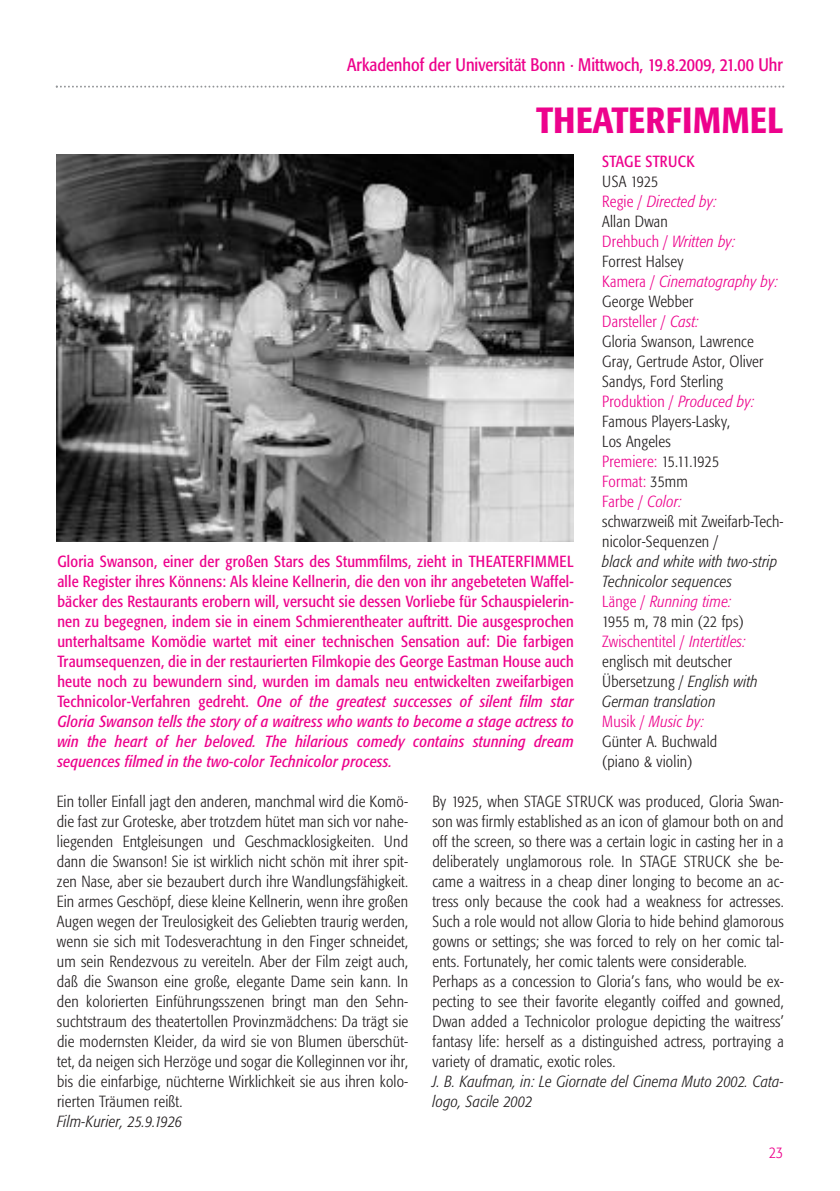
<style>
.page{position:relative;width:840px;height:1191px;background:#fff}
.page>*{position:absolute;margin:0;border:0;box-sizing:border-box;transform-origin:0 0}
.t1{font:500 condensed 36px "Formata";letter-spacing:.02em;color:#ed028c}
.t2{font:condensed 18px "Formata";color:#ed028c}
.t3{font:300 condensed 16px/20px "Formata";letter-spacing:.015em;color:#231f20}
.t4{font:condensed 16px/20px "Formata";letter-spacing:.015em;color:#ed028c;text-align:justify}
.t5{font:italic 300 condensed 16px/20px "Formata";letter-spacing:.015em;color:#231f20}
.t6{font:300 condensed 16px "Formata";color:#ed028c}
.s1{font-style:italic}
.s2{color:#ed028c}
.s3{font-style:italic;color:#ed028c}
</style>
<div class="page">
<svg style="left:56px;top:86px;width:727px;height:2px"></svg>
<img style="left:57px;top:155px;width:516px;height:387px">
<p class="t2" style="left:347px;top:57px;width:437px">Arkadenhof der Universität Bonn · Mittwoch, 19.8.2009, 21.00 Uhr</p>
<h1 class="t1" style="left:536px;top:106px;width:248px">THEATERFIMMEL</h1>
<p class="t4" style="left:57px;top:553px;width:517px">Gloria Swanson, einer der großen Stars des Stummfilms, zieht in THEATERFIMMEL alle Register ihres Könnens: Als kleine Kellnerin, die den von ihr angebeteten Waffel&shy;bäcker des Restaurants erobern will, versucht sie dessen Vorliebe für Schauspielerin&shy;nen zu begegnen, indem sie in einem Schmierentheater auftritt. Die ausgesprochen unterhaltsame Komödie wartet mit einer technischen Sensation auf: Die farbigen Traumsequenzen, die in der restaurierten Filmkopie des George Eastman House auch heute noch zu bewundern sind, wurden im damals neu entwickelten zweifarbigen Technicolor-Verfahren gedreht. <span class="s1">One of the greatest successes of silent film star Gloria Swanson tells the story of a waitress who wants to become a stage actress to win the heart of her beloved. The hilarious comedy contains stunning dream sequences filmed in the two-color Technicolor process.</span></p>
<p class="t4" style="left:602px;top:152px;width:94px">STAGE STRUCK</p>
<p class="t3" style="left:602px;top:173px;width:183px">USA 1925<br><span class="s2">Regie /</span> <span class="s3">Directed by:<br></span>Allan Dwan<br><span class="s2">Drehbuch /</span> <span class="s3">Written by:<br></span>Forrest Halsey<br><span class="s2">Kamera /</span> <span class="s3">Cinematography by:<br></span>George Webber<br><span class="s2">Darsteller /</span> <span class="s3">Cast:<br></span>Gloria Swanson, Lawrence<br>Gray, Gertrude Astor, Oliver<br>Sandys, Ford Sterling<br><span class="s2">Produktion /</span> <span class="s3">Produced by:<br></span>Famous Players-Lasky,<br>Los Angeles<br><span class="s2">Premiere:</span> 15.11.1925<br><span class="s2">Format:</span> 35mm<br><span class="s2">Farbe /</span> <span class="s3">Color:<br></span>schwarzweiß mit Zweifarb-Tech&shy;nicolor-Sequenzen /</p>
<p class="t3" style="left:602px;top:553px;width:177px"><span class="s1">black and white with two-strip<br>Technicolor sequences<br></span><span class="s2">Länge /</span> <span class="s3">Running time:<br></span>1955 m, 78 min (22 fps)<br><span class="s2">Zwischentitel /</span> <span class="s3">Intertitles: </span>englisch mit deutscher<br>Übersetzung / <span class="s1">English with<br>German translation<br></span><span class="s2">Musik /</span> <span class="s3">Music by:<br></span>Günter A. Buchwald<br>(piano &amp; violin)</p>
<p class="t3" style="left:57px;top:792px;width:353px;text-align:justify">Ein toller Einfall jagt den anderen, manchmal wird die Komö&shy;die fast zur Groteske, aber trotzdem hütet man sich vor nahe&shy;liegenden Entgleisungen und Geschmacklosigkeiten. Und dann die Swanson! Sie ist wirklich nicht schön mit ihrer spit&shy;zen Nase, aber sie bezaubert durch ihre Wandlungsfähigkeit.<br>Ein armes Geschöpf, diese kleine Kellnerin, wenn ihre großen Augen wegen der Treulosigkeit des Geliebten traurig werden, wenn sie sich mit Todesverachtung in den Finger schneidet, um sein Rendezvous zu vereiteln. Aber der Film zeigt auch, daß die Swanson eine große, elegante Dame sein kann. In den kolorierten Einführungsszenen bringt man den Sehn&shy;suchtstraum des theatertollen Provinzmädchens: Da trägt sie die modernsten Kleider, da wird sie von Blumen überschüt&shy;tet, da neigen sich Herzöge und sogar die Kolleginnen vor ihr, bis die einfarbige, nüchterne Wirklichkeit sie aus ihren kolo&shy;rierten Träumen reißt.</p>
<p class="t5" style="left:57px;top:1112px;width:126px">Film-Kurier, 25.9.1926</p>
<p class="t3" style="left:432px;top:792px;width:353px">By 1925, when STAGE STRUCK was produced, Gloria Swan&shy;son was firmly established as an icon of glamour both on and off the screen, so there was a certain logic in casting her in a deliberately unglamorous role. In STAGE STRUCK she be&shy;came a waitress in a cheap diner longing to become an ac&shy;tress only because the cook had a weakness for actresses.<br>Such a role would not allow Gloria to hide behind glamorous gowns or settings; she was forced to rely on her comic tal&shy;ents. Fortunately, her comic talents were considerable.<br>Perhaps as a concession to Gloria’s fans, who would be ex&shy;pecting to see their favorite elegantly coiffed and gowned, Dwan added a Technicolor prologue depicting the waitress’ fantasy life: herself as a distinguished actress, portraying a variety of dramatic, exotic roles.</p>
<p class="t5" style="left:432px;top:1072px;width:352px">J. B. Kaufman, in: Le Giornate del Cinema Muto 2002. Cata&shy;logo, Sacile 2002</p>
<p class="t6" style="left:768px;top:1145px;width:16px">23</p>
</div>
